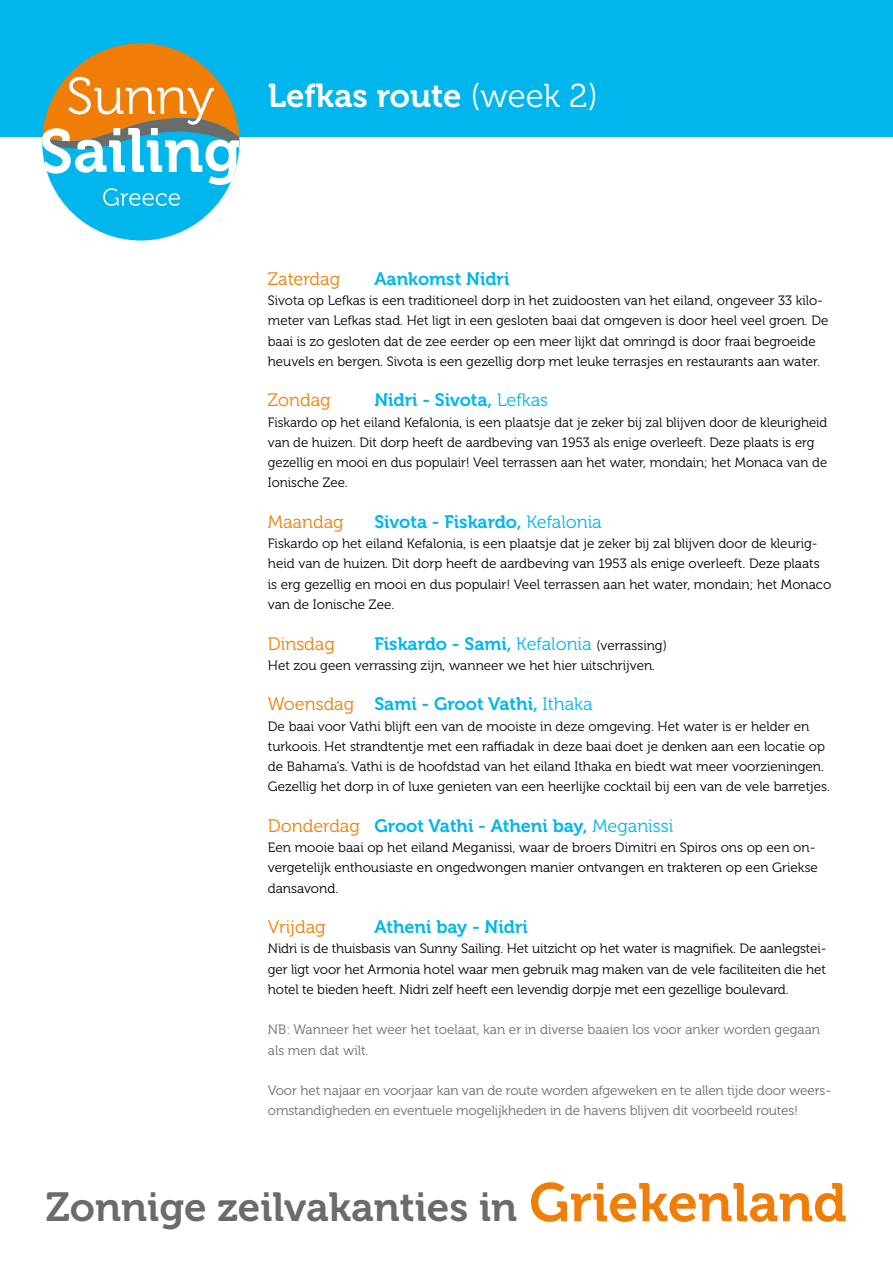
<style>
.page{position:relative;width:893px;height:1263px;background:#fff}
.page>*{position:absolute;margin:0;border:0;box-sizing:border-box;transform-origin:0 0}
.t1{font:40.5px "Museo 700";color:#6a6c6c}
.t2{font:33px "Museo 700";color:#fff}
.t3{font:18px "Museo 700";color:#00b6ec}
.t4{font:18px "Museo 300";color:#f07e06}
.t5{font:13.5px/20.2px "Museo 300";color:#000}
.t6{font:13.5px/20.2px "Museo 300";letter-spacing:-.01em;color:#6a6c6c}
.s1{font-family:"Museo 300"}
.s2{font-family:"Museo 300";font-size:13.5px;color:#000}
.s3{font-family:"Museo 300";color:#f07e06}
.s4{font-size:54px;color:#f07e06}
</style>
<div class="page">
<div style="left:0;top:0;width:893px;height:136px;background:#00b6ec"></div>
<svg style="left:42px;top:43px;width:197px;height:198px"></svg>
<h2 class="t2" style="left:268px;top:77px;width:332px">Lefkas route <span class="s1">(week 2)</span></h2>
<h3 class="t4" style="left:268px;top:269px;width:74px">Zaterdag</h3>
<h3 class="t3" style="left:374px;top:269px;width:136px">Aankomst Nidri</h3>
<p class="t5" style="left:268px;top:291px;width:562px">Sivota op Lefkas is een traditioneel dorp in het zuidoosten van het eiland, ongeveer 33 kilo&shy;meter van Lefkas stad. Het ligt in een gesloten baai dat omgeven is door heel veel groen. De baai is zo gesloten dat de zee eerder op een meer lijkt dat omringd is door fraai begroeide heuvels en bergen. Sivota is een gezellig dorp met leuke terrasjes en restaurants aan water.</p>
<h3 class="t4" style="left:268px;top:391px;width:64px">Zondag</h3>
<h3 class="t3" style="left:374px;top:390px;width:175px">Nidri - Sivota, <span class="s1">Lefkas</span></h3>
<p class="t5" style="left:268px;top:412px;width:561px">Fiskardo op het eiland Kefalonia, is een plaatsje dat je zeker bij zal blijven door de kleurigheid van de huizen. Dit dorp heeft de aardbeving van 1953 als enige overleeft. Deze plaats is erg gezellig en mooi en dus populair! Veel terrassen aan het water, mondain; het Monaca van de Ionische Zee.</p>
<h3 class="t4" style="left:268px;top:512px;width:77px">Maandag</h3>
<h3 class="t3" style="left:374px;top:512px;width:229px">Sivota - Fiskardo, <span class="s1">Kefalonia</span></h3>
<p class="t5" style="left:268px;top:534px;width:565px">Fiskardo op het eiland Kefalonia, is een plaatsje dat je zeker bij zal blijven door de kleurig&shy;heid van de huizen. Dit dorp heeft de aardbeving van 1953 als enige overleeft. Deze plaats is erg gezellig en mooi en dus populair! Veel terrassen aan het water, mondain; het Monaco van de Ionische Zee.</p>
<h3 class="t4" style="left:268px;top:634px;width:68px">Dinsdag</h3>
<h3 class="t3" style="left:374px;top:633px;width:294px">Fiskardo - Sami, <span class="s1">Kefalonia</span> <span class="s2">(verrassing)</span></h3>
<p class="t5" style="left:268px;top:655px;width:389px">Het zou geen verrassing zijn, wanneer we het hier uitschrijven.</p>
<h3 class="t3" style="left:268px;top:694px;width:326px"><span class="s3">Woensdag</span> Sami - Groot Vathi, <span class="s1">Ithaka</span></h3>
<p class="t5" style="left:268px;top:716px;width:564px">De baai voor Vathi blijft een van de mooiste in deze omgeving. Het water is er helder en turkoois. Het strandtentje met een raffiadak in deze baai doet je denken aan een locatie op de Bahama’s. Vathi is de hoofdstad van het eiland Ithaka en biedt wat meer voorzieningen.<br>Gezellig het dorp in of luxe genieten van een heerlijke cocktail bij een van de vele barretjes.</p>
<h3 class="t3" style="left:268px;top:815px;width:407px"><span class="s3">Donderdag</span> Groot Vathi - Atheni bay, <span class="s1">Meganissi</span></h3>
<p class="t5" style="left:268px;top:837px;width:552px">Een mooie baai op het eiland Meganissi, waar de broers Dimitri en Spiros ons op een on&shy;vergetelijk enthousiaste en ongedwongen manier ontvangen en trakteren op een Griekse dansavond.</p>
<h3 class="t4" style="left:268px;top:917px;width:59px">Vrijdag</h3>
<h3 class="t3" style="left:374px;top:917px;width:155px">Atheni bay - Nidri</h3>
<p class="t5" style="left:268px;top:939px;width:560px;text-align:justify">Nidri is de thuisbasis van Sunny Sailing. Het uitzicht op het water is magnifiek. De aanlegstei&shy;ger ligt voor het Armonia hotel waar men gebruik mag maken van de vele faciliteiten die het hotel te bieden heeft. Nidri zelf heeft een levendig dorpje met een gezellige boulevard.</p>
<p class="t6" style="left:268px;top:1020px;width:554px">NB: Wanneer het weer het toelaat, kan er in diverse baaien los voor anker worden gegaan als men dat wilt.</p>
<p class="t6" style="left:268px;top:1080px;width:565px">Voor het najaar en voorjaar kan van de route worden afgeweken en te allen tijde door weers&shy;omstandigheden en eventuele mogelijkheden in de havens blijven dit voorbeeld routes!</p>
<h1 class="t1" style="left:46px;top:1185px;width:802px">Zonnige zeilvakanties in <span class="s4">Griekenland</span></h1>
</div>
